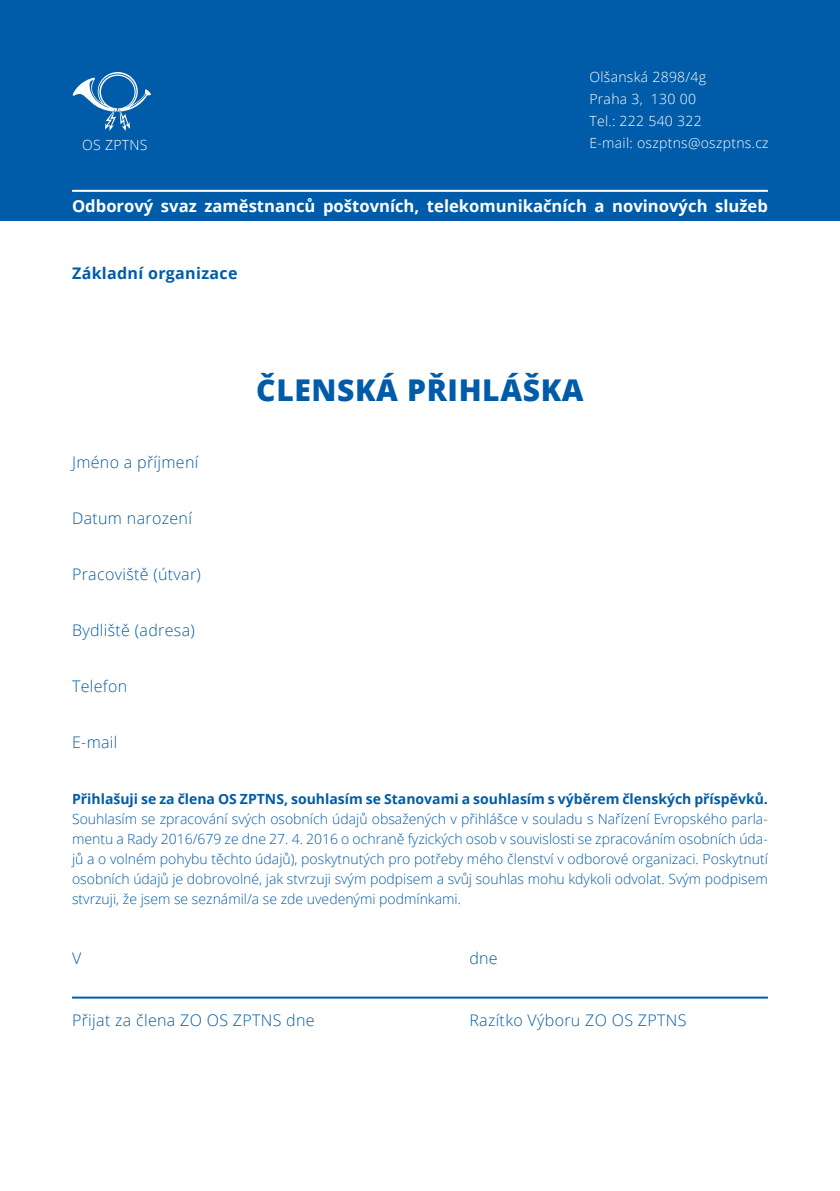
<style>
.page{position:relative;width:840px;height:1191px;background:#fff}
.page>*{position:absolute;margin:0;border:0;box-sizing:border-box;transform-origin:0 0}
.t1{font:800 30px "Open Sans";letter-spacing:.02em;color:#005ca8}
.t2{font:700 16.6px "Open Sans";color:#fff}
.t3{font:300 16px "Open Sans";letter-spacing:.02em;color:#005ca8}
.t4{font:700 16px "Open Sans";letter-spacing:.02em;color:#005ca8}
.t5{font:300 14px/20px "Open Sans";color:#005ca8;text-align:justify}
.t6{font:700 14px "Open Sans";color:#005ca8}
.t7{font:300 14px/22px "Open Sans";letter-spacing:.02em;color:#fff}
</style>
<div class="page">
<div style="left:0;top:0;width:839px;height:220px;background:#005ca8"></div>
<svg style="left:72px;top:72px;width:79px;height:59px"></svg>
<hr style="left:72px;top:996px;width:695px;height:2px;background:#005ca8">
<hr style="left:72px;top:190px;width:695px;height:2px;background:#fff">
<p class="t7" style="left:82px;top:133px;width:67px">OS ZPTNS</p>
<p class="t7" style="left:589px;top:66px;width:181px">Olšanská 2898/4g<br>Praha 3, 130 00<br>Tel.: 222 540 322<br>E-mail: oszptns@oszptns.cz</p>
<p class="t2" style="left:72px;top:194px;width:697px">Odborový svaz zaměstnanců poštovních, telekomunikačních a novinových služeb</p>
<p class="t4" style="left:72px;top:262px;width:167px">Základní organizace</p>
<p class="t3" style="left:72px;top:451px;width:128px">Jméno a příjmení</p>
<p class="t3" style="left:72px;top:507px;width:121px">Datum narození</p>
<p class="t3" style="left:72px;top:563px;width:130px">Pracoviště (útvar)</p>
<p class="t3" style="left:72px;top:619px;width:124px">Bydliště (adresa)</p>
<p class="t3" style="left:72px;top:675px;width:57px">Telefon</p>
<p class="t3" style="left:72px;top:731px;width:47px">E-mail</p>
<h1 class="t1" style="left:256px;top:367px;width:329px">ČLENSKÁ PŘIHLÁŠKA</h1>
<p class="t6" style="left:72px;top:789px;width:697px">Přihlašuji se za člena OS ZPTNS, souhlasím se Stanovami a souhlasím s výběrem členských příspěvků.</p>
<p class="t5" style="left:72px;top:808px;width:697px">Souhlasím se zpracování svých osobních údajů obsažených v přihlášce v souladu s Nařízení Evropského parla&shy;mentu a Rady 2016/679 ze dne 27. 4. 2016 o ochraně fyzických osob v souvislosti se zpracováním osobních úda&shy;jů a o volném pohybu těchto údajů), poskytnutých pro potřeby mého členství v odborové organizaci. Poskytnutí osobních údajů je dobrovolné, jak stvrzuji svým podpisem a svůj souhlas mohu kdykoli odvolat. Svým podpisem stvrzuji, že jsem se seznámil/a se zde uvedenými podmínkami.</p>
<p class="t3" style="left:72px;top:947px;width:11px">V</p>
<p class="t3" style="left:469px;top:947px;width:30px">dne</p>
<p class="t3" style="left:72px;top:1009px;width:244px">Přijat za člena ZO OS ZPTNS dne</p>
<p class="t3" style="left:469px;top:1009px;width:218px">Razítko Výboru ZO OS ZPTNS</p>
</div>
